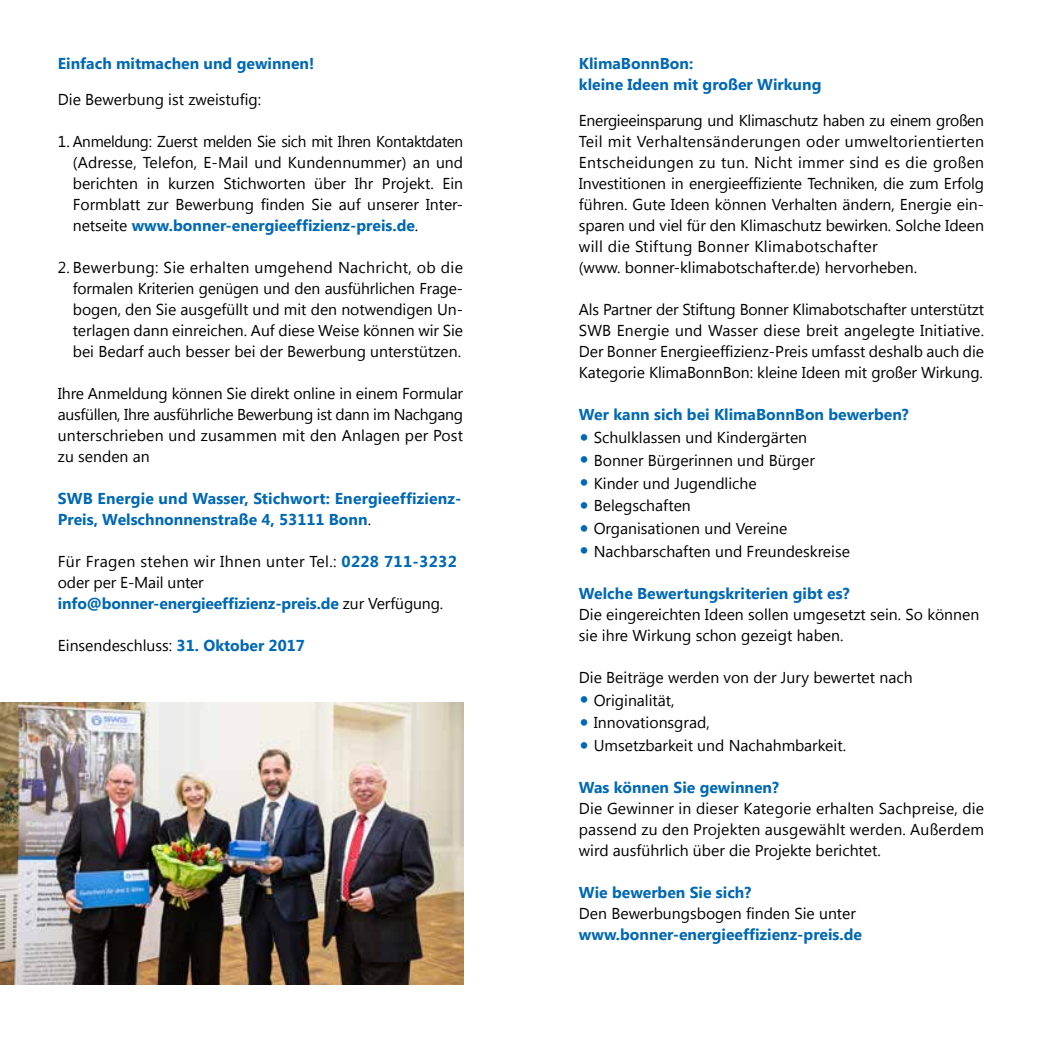
<style>
.page{position:relative;width:1042px;height:1042px;background:#fff}
.page>*{position:absolute;margin:0;border:0;box-sizing:border-box;transform-origin:0 0}
.t1{font:15.75px/21px "Segoe UI";color:#000;text-align:justify}
.t2{font:700 15.75px/21px "Segoe UI";color:#0069b4}
.t3{font:15.75px/21px "Segoe UI";letter-spacing:.02em;color:#000}
.s1{font-weight:700;color:#0069b4}
.s2{font-weight:400;color:#000}
.s3{font-size:26.25px;color:#0069b4}
</style>
<div class="page">
<img style="left:0;top:702px;width:463px;height:282px">
<p class="t2" style="left:58px;top:52px;width:258px">Einfach mitmachen und gewinnen!</p>
<p class="t1" style="left:58px;top:88px;width:205px">Die Bewerbung ist zweistufig:</p>
<p class="t1" style="left:73px;top:130px;width:392px;text-indent:-15px">1. Anmeldung: Zuerst melden Sie sich mit Ihren Kontaktdaten (Adresse, Telefon, E-Mail und Kundennummer) an und berichten in kurzen Stichworten über Ihr Projekt. Ein Formblatt zur Bewerbung finden Sie auf unserer Inter&shy;netseite <span class="s1">www.bonner-energieeffizienz-preis.de</span>.</p>
<p class="t1" style="left:73px;top:256px;width:392px;text-indent:-15px">2. Bewerbung: Sie erhalten umgehend Nachricht, ob die formalen Kriterien genügen und den ausführlichen Frage&shy;bogen, den Sie ausgefüllt und mit den notwendigen Un&shy;terlagen dann einreichen. Auf diese Weise können wir Sie bei Bedarf auch besser bei der Bewerbung unterstützen.</p>
<p class="t1" style="left:58px;top:382px;width:407px">Ihre Anmeldung können Sie direkt online in einem Formular ausfüllen, Ihre ausführliche Bewerbung ist dann im Nachgang unterschrieben und zusammen mit den Anlagen per Post zu senden an</p>
<p class="t2" style="left:58px;top:487px;width:405px">SWB Energie und Wasser, Stichwort: Energieeffizienz-<br>Preis, Welschnonnenstraße 4, 53111 Bonn<span class="s2">.</span></p>
<p class="t3" style="left:58px;top:550px;width:400px">Für Fragen stehen wir Ihnen unter Tel.: <span class="s1">0228 711-3232 </span>oder per E-Mail unter <span class="s1">info@bonner-energieeffizienz-preis.de</span> zur Verfügung.</p>
<p class="t1" style="left:58px;top:634px;width:248px">Einsendeschluss: <span class="s1">31. Oktober 2017</span></p>
<p class="t2" style="left:579px;top:52px;width:244px">KlimaBonnBon:<br>kleine Ideen mit großer Wirkung</p>
<p class="t1" style="left:579px;top:109px;width:407px;text-align:left">Energieeinsparung und Klimaschutz haben zu einem großen Teil mit Verhaltensänderungen oder umweltorientierten Entscheidungen zu tun. Nicht immer sind es die großen Investitionen in energieeffiziente Techniken, die zum Erfolg führen. Gute Ideen können Verhalten ändern, Energie ein&shy;sparen und viel für den Klimaschutz bewirken. Solche Ideen will die Stiftung Bonner Klimabotschafter<br>(www. bonner-klimabotschafter.de) hervorheben.</p>
<p class="t1" style="left:579px;top:298px;width:407px">Als Partner der Stiftung Bonner Klimabotschafter unterstützt SWB Energie und Wasser diese breit angelegte Initiative.<br>Der Bonner Energieeffizienz-Preis umfasst deshalb auch die Kategorie KlimaBonnBon: kleine Ideen mit großer Wirkung.</p>
<p class="t2" style="left:579px;top:403px;width:331px">Wer kann sich bei KlimaBonnBon bewerben?</p>
<p class="t1" style="left:579px;top:426px;width:230px"><span class="s3">•</span> Schulklassen und Kindergärten</p>
<p class="t1" style="left:579px;top:449px;width:237px"><span class="s3">•</span> Bonner Bürgerinnen und Bürger</p>
<p class="t1" style="left:579px;top:472px;width:179px"><span class="s3">•</span> Kinder und Jugendliche</p>
<p class="t1" style="left:579px;top:494px;width:113px"><span class="s3">•</span> Belegschaften</p>
<p class="t1" style="left:579px;top:517px;width:210px"><span class="s3">•</span> Organisationen und Vereine</p>
<p class="t1" style="left:579px;top:540px;width:272px"><span class="s3">•</span> Nachbarschaften und Freundeskreise</p>
<p class="t2" style="left:579px;top:582px;width:272px">Welche Bewertungskriterien gibt es?</p>
<p class="t1" style="left:579px;top:603px;width:402px">Die eingereichten Ideen sollen umgesetzt sein. So können sie ihre Wirkung schon gezeigt haben.</p>
<p class="t1" style="left:579px;top:666px;width:335px">Die Beiträge werden von der Jury bewertet nach</p>
<p class="t1" style="left:579px;top:689px;width:97px"><span class="s3">•</span> Originalität,</p>
<p class="t1" style="left:579px;top:711px;width:132px"><span class="s3">•</span> Innovationsgrad,</p>
<p class="t1" style="left:579px;top:734px;width:269px"><span class="s3">•</span> Umsetzbarkeit und Nachahmbarkeit.</p>
<p class="t2" style="left:579px;top:776px;width:202px">Was können Sie gewinnen?</p>
<p class="t1" style="left:579px;top:797px;width:407px">Die Gewinner in dieser Kategorie erhalten Sachpreise, die passend zu den Projekten ausgewählt werden. Außerdem wird ausführlich über die Projekte berichtet.</p>
<p class="t2" style="left:579px;top:881px;width:174px">Wie bewerben Sie sich?</p>
<p class="t1" style="left:579px;top:902px;width:278px">Den Bewerbungsbogen finden Sie unter</p>
<p class="t2" style="left:579px;top:923px;width:285px">www.bonner-energieeffizienz-preis.de</p>
</div>
